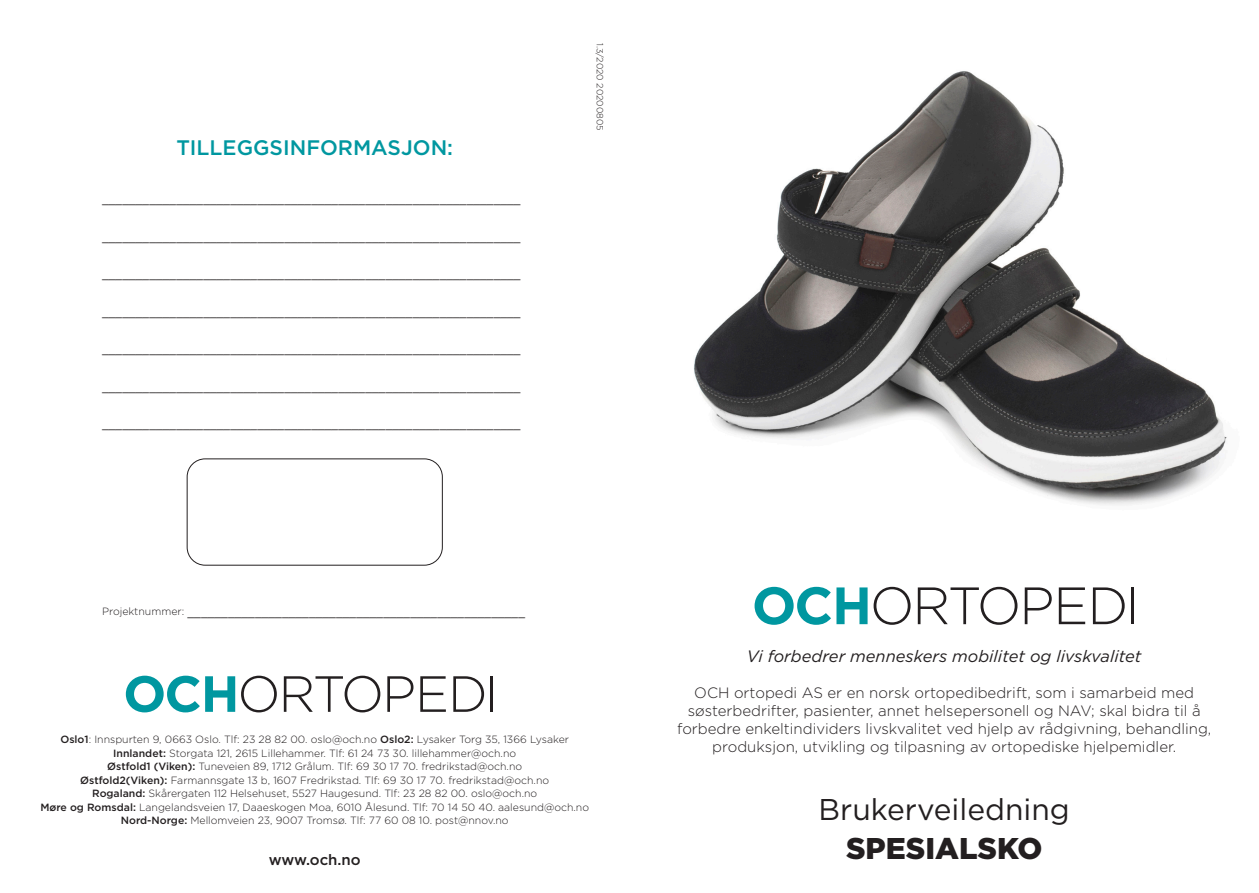
<style>
.page{position:relative;width:1259px;height:893px;background:#fff}
.page>*{position:absolute;margin:0;border:0;box-sizing:border-box;transform-origin:0 0}
.t1{font:30px "Gotham";color:#231f20}
.t2{font:900 30px "Gotham";color:#231f20}
.t3{font:500 21px "Gotham";color:#0097a0}
.t4{font:italic 16.5px "Gotham";color:#231f20}
.t5{font:300 15px/18px "Gotham";color:#231f20;text-align:center}
.t6{font:500 15px "Gotham";color:#231f20}
.t7{font:13.5px "Century Expanded BT";color:#231f20}
.t8{font:300 10.5px "Gotham";color:#231f20}
.t9{font:300 9px "Gotham";color:#231f20}
.s1{font-family:"Gotham";font-weight:300;font-size:10.5px}
.s2{font-weight:500}
</style>
<div class="page">
<svg style="left:126px;top:676px;width:109px;height:36px"></svg>
<svg style="left:241px;top:676px;width:36px;height:36px"></svg>
<svg style="left:284px;top:676px;width:96px;height:36px"></svg>
<svg style="left:387px;top:676px;width:26px;height:36px"></svg>
<svg style="left:420px;top:676px;width:26px;height:36px"></svg>
<svg style="left:453px;top:676px;width:31px;height:36px"></svg>
<hr style="left:490px;top:676px;width:3px;height:36px;background:#231f20">
<div style="left:187px;top:459px;width:255px;height:106px;border:1px solid #231f20;border-radius:18px"></div>
<svg style="left:754px;top:587px;width:113px;height:38px"></svg>
<svg style="left:873px;top:587px;width:37px;height:38px"></svg>
<svg style="left:917px;top:587px;width:100px;height:38px"></svg>
<svg style="left:1024px;top:587px;width:27px;height:37px"></svg>
<svg style="left:1058px;top:587px;width:27px;height:37px"></svg>
<svg style="left:1093px;top:587px;width:31px;height:37px"></svg>
<hr style="left:1131px;top:587px;width:3px;height:37px;background:#231f20">
<img style="left:694px;top:71px;width:533px;height:434px">
<p class="t3" style="left:176px;top:134px;width:278px">TILLEGGSINFORMASJON:</p>
<p class="t7" style="left:102px;top:189px;width:420px">______________________________________________________________</p>
<p class="t7" style="left:102px;top:227px;width:420px">______________________________________________________________</p>
<p class="t7" style="left:102px;top:264px;width:420px">______________________________________________________________</p>
<p class="t7" style="left:102px;top:302px;width:420px">______________________________________________________________</p>
<p class="t7" style="left:102px;top:339px;width:420px">______________________________________________________________</p>
<p class="t7" style="left:102px;top:377px;width:420px">______________________________________________________________</p>
<p class="t7" style="left:102px;top:414px;width:420px">______________________________________________________________</p>
<p class="t9" style="left:605px;top:43px;width:90px;rotate:90deg">1.3/2020 20200805</p>
<p class="t7" style="left:102px;top:602px;width:424px"><span class="s1">Projektnummer:</span> __________________________________________________</p>
<p class="t8" style="left:60px;top:733px;width:510px"><span class="s2">Oslo1</span>: Innspurten 9, 0663 Oslo. Tlf: 23 28 82 00. oslo@och.no <span class="s2">Oslo2:</span> Lysaker Torg 35, 1366 Lysaker</p>
<p class="t8" style="left:113px;top:746px;width:404px"><span class="s2">Innlandet:</span> Storgata 121, 2615 Lillehammer. Tlf: 61 24 73 30. lillehammer@och.no</p>
<p class="t8" style="left:107px;top:760px;width:416px"><span class="s2">Østfold1 (Viken):</span> Tuneveien 89, 1712 Grålum. Tlf: 69 30 17 70. fredrikstad@och.no</p>
<p class="t8" style="left:80px;top:773px;width:470px"><span class="s2">Østfold2(Viken):</span> Farmannsgate 13 b, 1607 Fredrikstad. Tlf: 69 30 17 70. fredrikstad@och.no</p>
<p class="t8" style="left:92px;top:787px;width:446px"><span class="s2">Rogaland:</span> Skårergaten 112 Helsehuset, 5527 Haugesund. Tlf: 23 28 82 00. oslo@och.no</p>
<p class="t8" style="left:40px;top:800px;width:550px"><span class="s2">Møre og Romsdal:</span> Langelandsveien 17, Daaeskogen Moa, 6010 Ålesund. Tlf: 70 14 50 40. aalesund@och.no</p>
<p class="t8" style="left:121px;top:814px;width:389px"><span class="s2">Nord-Norge:</span> Mellomveien 23, 9007 Tromsø. Tlf: 77 60 08 10. post@nnov.no</p>
<p class="t6" style="left:269px;top:850px;width:94px">www.och.no</p>
<p class="t4" style="left:747px;top:645px;width:396px">Vi forbedrer menneskers mobilitet og livskvalitet</p>
<p class="t5" style="left:694px;top:683px;width:501px">OCH ortopedi AS er en norsk ortopedibedrift, som i samarbeid med</p>
<p class="t5" style="left:677px;top:701px;width:536px">søsterbedrifter, pasienter, annet helsepersonell og NAV; skal bidra til å forbedre enkeltindividers livskvalitet ved hjelp av rådgivning, behandling, produksjon, utvikling og tilpasning av ortopediske hjelpemidler.</p>
<p class="t1" style="left:818px;top:790px;width:253px">Brukerveiledning</p>
<p class="t2" style="left:846px;top:828px;width:198px">SPESIALSKO</p>
</div>
